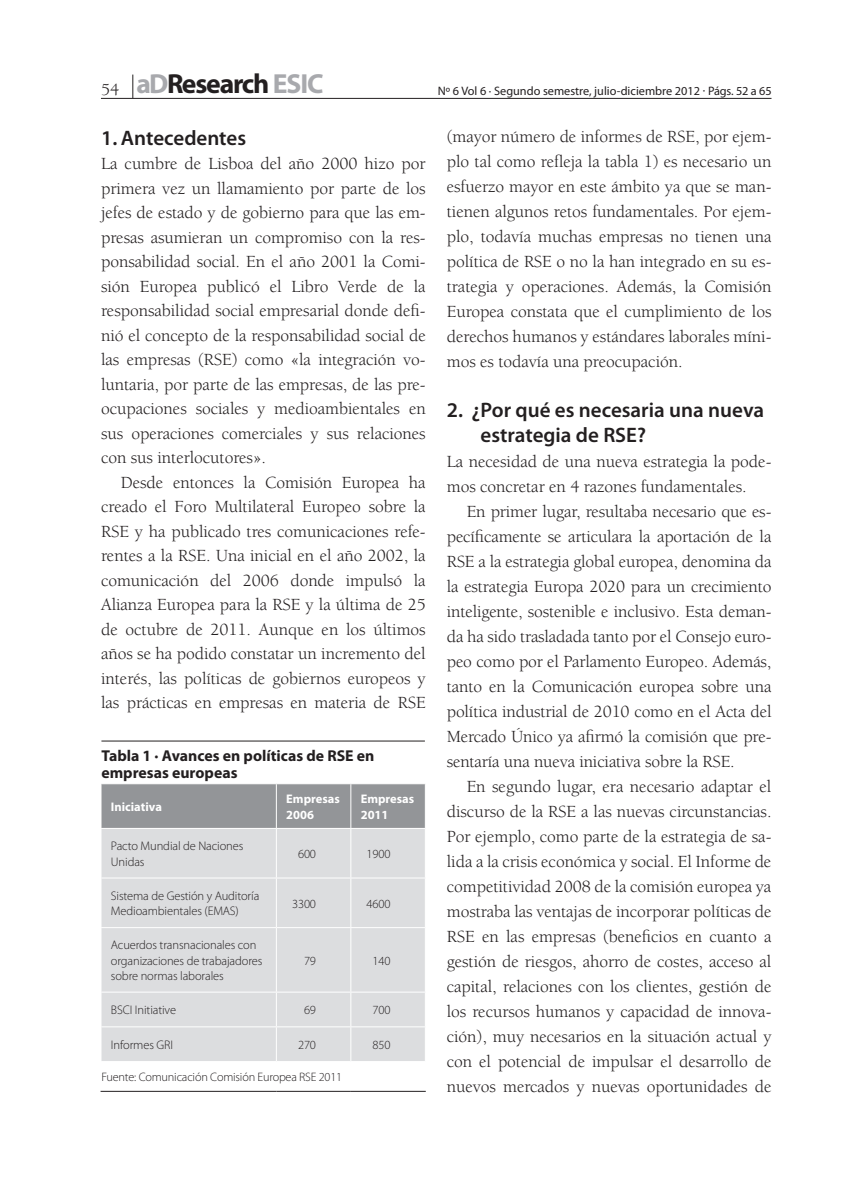
<style>
.page{position:relative;width:846px;height:1191px;background:#fff}
.page>*{position:absolute;margin:0;border:0;box-sizing:border-box;transform-origin:0 0}
.t1{font:700 27.65px "Myriad Pro";letter-spacing:-.04em;color:#231f20}
.t2{font:600 21px/25px "Myriad Pro";color:#231f20}
.t3{font:17.5px/25px "Berkeley";letter-spacing:-.005em;color:#231f20;text-align:justify}
.t4{font:700 15.75px/17.3px "Myriad Pro";color:#231f20}
.t5{font:300 12.42px/15.8px "Myriad Pro";letter-spacing:-.01em;color:#231f20}
.t6{font:700 12.42px/15.8px "Myriad Pro";color:#fff}
.t7{font:12.25px "Myriad Pro";color:#231f20}
.t8{font:300 12.25px "Myriad Pro";letter-spacing:-.015em;color:#231f20}
.s1{font-family:"Berkeley";font-weight:400;font-size:17.5px}
.s2{color:#a8a9ad}
</style>
<div class="page">
<hr style="left:101px;top:98px;width:670px;height:1px;background:#231f20">
<svg style="left:132px;top:75px;width:1px;height:23px"></svg>
<div style="left:101px;top:784px;width:323px;height:44px;background:#939598"></div>
<div style="left:101px;top:829px;width:323px;height:232px;background:#dcdddf"></div>
<hr style="left:276px;top:784px;width:1px;height:44px;background:#fff">
<hr style="left:350px;top:784px;width:1px;height:44px;background:#fff">
<hr style="left:276px;top:829px;width:1px;height:48px;background:#fff">
<hr style="left:350px;top:829px;width:1px;height:48px;background:#fff">
<hr style="left:100px;top:877px;width:176px;height:1px;background:#fff">
<hr style="left:276px;top:877px;width:74px;height:1px;background:#fff">
<hr style="left:276px;top:878px;width:1px;height:49px;background:#fff">
<hr style="left:350px;top:877px;width:75px;height:1px;background:#fff">
<hr style="left:350px;top:878px;width:1px;height:49px;background:#fff">
<hr style="left:100px;top:927px;width:176px;height:1px;background:#fff">
<hr style="left:276px;top:927px;width:74px;height:1px;background:#fff">
<hr style="left:276px;top:928px;width:1px;height:64px;background:#fff">
<hr style="left:350px;top:927px;width:75px;height:1px;background:#fff">
<hr style="left:350px;top:928px;width:1px;height:64px;background:#fff">
<hr style="left:100px;top:992px;width:176px;height:1px;background:#fff">
<hr style="left:276px;top:992px;width:74px;height:1px;background:#fff">
<hr style="left:276px;top:992px;width:1px;height:34px;background:#fff">
<hr style="left:350px;top:992px;width:75px;height:1px;background:#fff">
<hr style="left:350px;top:992px;width:1px;height:34px;background:#fff">
<hr style="left:100px;top:1026px;width:176px;height:1px;background:#fff">
<hr style="left:276px;top:1026px;width:74px;height:1px;background:#fff">
<hr style="left:276px;top:1027px;width:1px;height:34px;background:#fff">
<hr style="left:350px;top:1026px;width:75px;height:1px;background:#fff">
<hr style="left:350px;top:1027px;width:1px;height:34px;background:#fff">
<hr style="left:100px;top:1091px;width:176px;height:1px;background:#231f20">
<hr style="left:276px;top:1091px;width:74px;height:1px;background:#231f20">
<hr style="left:350px;top:1091px;width:75px;height:1px;background:#231f20">
<hr style="left:101px;top:741px;width:323px;height:1px;background:#231f20">
<h1 class="t1" style="left:101px;top:65px;width:224px"><span class="s1">54</span> <span class="s2">aD</span>Research <span class="s2">ESIC</span></h1>
<p class="t2" style="left:101px;top:125px;width:146px">1. Antecedentes</p>
<p class="t3" style="left:101px;top:152px;width:326px;line-height:24.5px">La cumbre de Lisboa del año 2000 hizo por primera vez un llamamiento por parte de los jefes de estado y de gobierno para que las em&shy;presas asumieran un compromiso con la res&shy;ponsabilidad social. En el año 2001 la Comi&shy;sión Europea publicó el Libro Verde de la responsabilidad social empresarial donde defi&shy;nió el concepto de la responsabilidad social de las empresas (RSE) como «la integración vo&shy;luntaria, por parte de las empresas, de las pre&shy;ocupaciones sociales y medioambientales en sus operaciones comerciales y sus relaciones con sus interlocutores».</p>
<p class="t3" style="left:101px;top:471px;width:326px;line-height:24.5px;text-indent:20px">Desde entonces la Comisión Europea ha creado el Foro Multilateral Europeo sobre la RSE y ha publicado tres comunicaciones refe&shy;rentes a la RSE. Una inicial en el año 2002, la comunicación del 2006 donde impulsó la Alianza Europea para la RSE y la última de 25 de octubre de 2011. Aunque en los últimos años se ha podido constatar un incremento del interés, las políticas de gobiernos europeos y las prácticas en empresas en materia de RSE</p>
<p class="t4" style="left:101px;top:747px;width:274px">Tabla 1 · Avances en políticas de RSE en empresas europeas</p>
<p class="t6" style="left:111px;top:798px;width:52px">Iniciativa</p>
<p class="t6" style="left:286px;top:790px;width:55px">Empresas<br>2006</p>
<p class="t6" style="left:360px;top:790px;width:55px">Empresas<br>2011</p>
<p class="t5" style="left:111px;top:838px;width:134px">Pacto Mundial de Naciones<br>Unidas</p>
<p class="t5" style="left:298px;top:846px;width:20px">600</p>
<p class="t5" style="left:366px;top:846px;width:25px">1900</p>
<p class="t5" style="left:111px;top:887px;width:150px">Sistema de Gestión y Auditoría<br>Medioambientales (EMAS)</p>
<p class="t5" style="left:292px;top:895px;width:25px">3300</p>
<p class="t5" style="left:366px;top:895px;width:25px">4600</p>
<p class="t5" style="left:111px;top:937px;width:153px">Acuerdos transnacionales con organizaciones de trabajadores sobre normas laborales</p>
<p class="t5" style="left:304px;top:952px;width:14px">79</p>
<p class="t5" style="left:372px;top:952px;width:20px">140</p>
<p class="t5" style="left:111px;top:1002px;width:67px">BSCI Initiative</p>
<p class="t5" style="left:304px;top:1002px;width:14px">69</p>
<p class="t5" style="left:372px;top:1002px;width:20px">700</p>
<p class="t5" style="left:111px;top:1037px;width:63px">Informes GRI</p>
<p class="t5" style="left:298px;top:1037px;width:20px">270</p>
<p class="t5" style="left:372px;top:1037px;width:20px">850</p>
<p class="t8" style="left:101px;top:1070px;width:242px">Fuente: Comunicación Comisión Europea RSE 2011</p>
<p class="t7" style="left:437px;top:83px;width:335px">Nº 6 Vol 6 · Segundo semestre, julio-diciembre 2012 · Págs. 52 a 65</p>
<p class="t3" style="left:446px;top:125px;width:326px">(mayor número de informes de RSE, por ejem&shy;plo tal como refleja la tabla 1) es necesario un esfuerzo mayor en este ámbito ya que se man&shy;tienen algunos retos fundamentales. Por ejem&shy;plo, todavía muchas empresas no tienen una política de RSE o no la han integrado en su es&shy;trategia y operaciones. Además, la Comisión Europea constata que el cumplimiento de los derechos humanos y estándares laborales míni&shy;mos es todavía una preocupación.</p>
<p class="t2" style="left:480px;top:397px;width:285px;text-indent:-34px">2. ¿Por qué es necesaria una nueva estrategia de RSE?</p>
<p class="t3" style="left:446px;top:449px;width:326px">La necesidad de una nueva estrategia la pode&shy;mos concretar en 4 razones fundamentales.</p>
<p class="t3" style="left:446px;top:499px;width:326px;text-indent:20px">En primer lugar, resultaba necesario que es&shy;pecíficamente se articulara la aportación de la RSE a la estrategia global europea, denomina da la estrategia Europa 2020 para un crecimiento inteligente, sostenible e inclusivo. Esta deman&shy;da ha sido trasladada tanto por el Consejo euro&shy;peo como por el Parlamento Europeo. Además, tanto en la Comunicación europea sobre una política industrial de 2010 como en el Acta del Mercado Único ya afirmó la comisión que pre&shy;sentaría una nueva iniciativa sobre la RSE.</p>
<p class="t3" style="left:446px;top:774px;width:326px;text-indent:20px">En segundo lugar, era necesario adaptar el discurso de la RSE a las nuevas circunstancias.<br>Por ejemplo, como parte de la estrategia de sa&shy;lida a la crisis económica y social. El Informe de competitividad 2008 de la comisión europea ya mostraba las ventajas de incorporar políticas de RSE en las empresas (beneficios en cuanto a gestión de riesgos, ahorro de costes, acceso al capital, relaciones con los clientes, gestión de los recursos humanos y capacidad de innova&shy;ción), muy necesarios en la situación actual y con el potencial de impulsar el desarrollo de nuevos mercados y nuevas oportunidades de</p>
</div>
